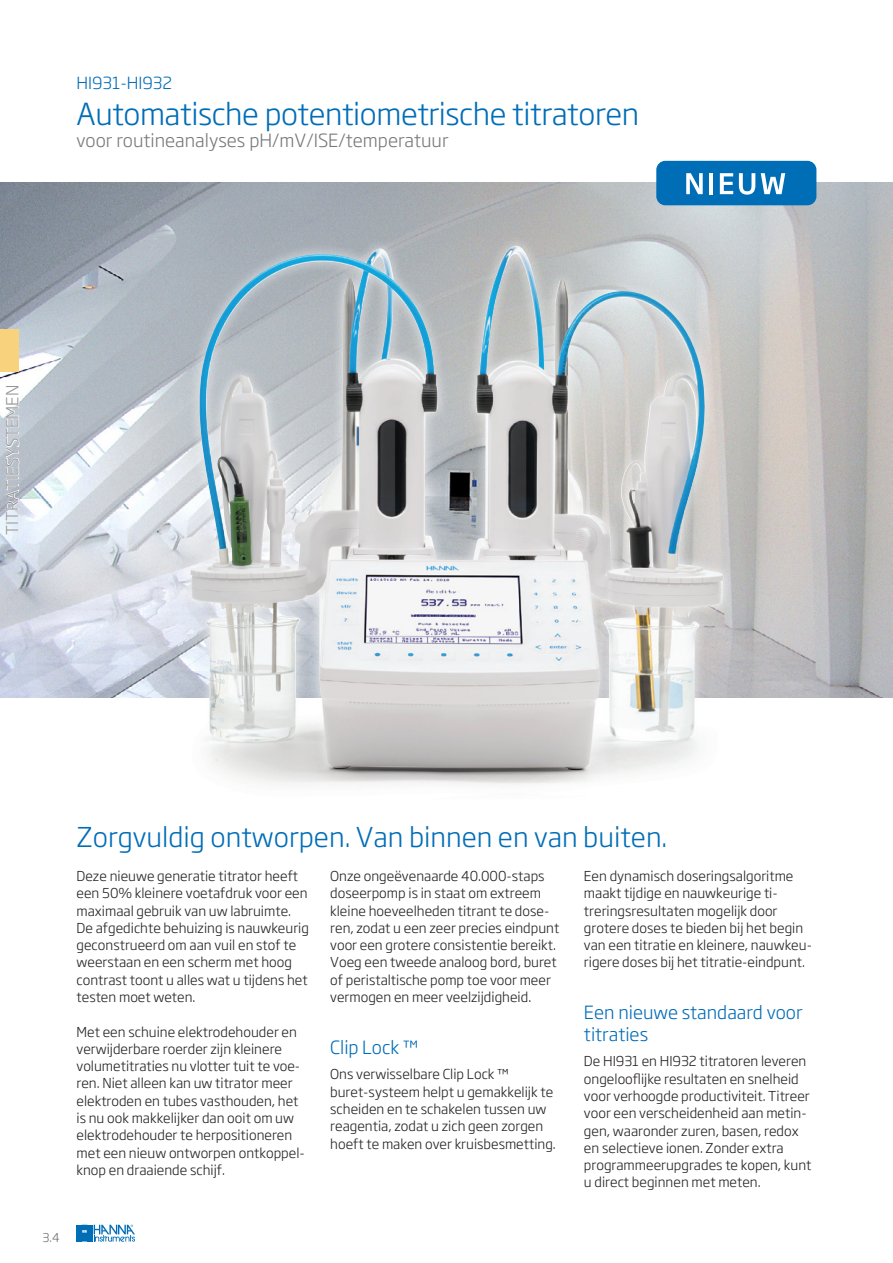
<style>
.page{position:relative;width:893px;height:1263px;background:#fff}
.page>*{position:absolute;margin:0;border:0;box-sizing:border-box;transform-origin:0 0}
.Titels{font:300 30px "Soho Gothic Pro";letter-spacing:-.015em;color:#006db7}
.Titel_1{font:300 27px "Soho Gothic Pro";color:#006db7}
.Artikel__ondertitel{font:300 18px "Soho Gothic Pro";color:#76787b}
.Titel_2{font:300 18px/21.6px "Soho Gothic Pro";color:#006db7}
.t1{font:300 16.5px "Soho Gothic Pro";color:#939598}
.Artikelcode{font:300 16.5px "Soho Gothic Pro";color:#006db7}
.t2{font:300 13.5px/17.2px "Soho Gothic Pro";color:#231f20}
.t3{font:300 12px "Soho Gothic Pro";color:#6c6d70}
</style>
<div class="page">
<img style="left:0;top:183px;width:893px;height:514px">
<div style="left:179px;top:234px;width:556px;height:548px;background:#fff;opacity:.75"></div>
<img style="left:190px;top:248px;width:445px;height:522px">
<div style="left:656px;top:161px;width:160px;height:44px;background:#006db7;border-radius:9px"></div>
<svg style="left:686px;top:173px;width:17px;height:21px"></svg>
<hr style="left:709px;top:173px;width:4px;height:21px;background:#fff">
<svg style="left:720px;top:173px;width:13px;height:21px"></svg>
<svg style="left:739px;top:173px;width:16px;height:22px"></svg>
<svg style="left:761px;top:173px;width:24px;height:21px"></svg>
<svg style="left:5px;top:385px;width:15px;height:150px"></svg>
<svg style="left:77px;top:1224px;width:58px;height:18px"></svg>
<div style="left:0;top:329px;width:19px;height:43px;background:#f8d27c"></div>
<p class="Artikelcode" style="left:77px;top:70px;width:97px">HI931-HI932</p>
<p class="Titels" style="left:77px;top:91px;width:564px">Automatische potentiometrische titratoren</p>
<p class="Artikel__ondertitel" style="left:77px;top:126px;width:373px">voor routineanalyses pH/mV/ISE/temperatuur</p>
<p class="t1" style="left:0;top:535px;width:152px;rotate:-90deg">TITRATIESYSTEMEN</p>
<p class="t3" style="left:43px;top:1228px;width:19px">3.4</p>
<p class="Titel_1" style="left:77px;top:816px;width:592px">Zorgvuldig ontworpen. Van binnen en van buiten.</p>
<p class="t2" style="left:77px;top:867px;width:234px">Deze nieuwe generatie titrator heeft een 50% kleinere voetafdruk voor een maximaal gebruik van uw labruimte.<br>De afgedichte behuizing is nauwkeurig geconstrueerd om aan vuil en stof te weerstaan en een scherm met hoog contrast toont u alles wat u tijdens het testen moet weten.</p>
<p class="t2" style="left:77px;top:1022px;width:230px">Met een schuine elektrodehouder en verwijderbare roerder zijn kleinere volumetitraties nu vlotter tuit te voe&shy;ren. Niet alleen kan uw titrator meer elektroden en tubes vasthouden, het is nu ook makkelijker dan ooit om uw elektrodehouder te herpositioneren met een nieuw ontworpen ontkoppel&shy;knop en draaiende schijf.</p>
<p class="t2" style="left:330px;top:867px;width:231px">Onze ongeëvenaarde 40.000-staps doseerpomp is in staat om extreem kleine hoeveelheden titrant te dose&shy;ren, zodat u een zeer precies eindpunt voor een grotere consistentie bereikt.<br>Voeg een tweede analoog bord, buret of peristaltische pomp toe voor meer vermogen en meer veelzijdigheid.</p>
<p class="Titel_2" style="left:330px;top:1035px;width:90px">Clip Lock ™</p>
<p class="t2" style="left:330px;top:1065px;width:227px">Ons verwisselbare Clip Lock ™ buret-systeem helpt u gemakkelijk te scheiden en te schakelen tussen uw reagentia, zodat u zich geen zorgen hoeft te maken over kruisbesmetting.</p>
<p class="t2" style="left:584px;top:867px;width:229px">Een dynamisch doseringsalgoritme maakt tijdige en nauwkeurige ti&shy;treringsresultaten mogelijk door grotere doses te bieden bij het begin van een titratie en kleinere, nauwkeu&shy;rigere doses bij het titratie-eindpunt.</p>
<p class="Titel_2" style="left:584px;top:1000px;width:220px">Een nieuwe standaard voor titraties</p>
<p class="t2" style="left:584px;top:1052px;width:229px">De HI931 en HI932 titratoren leveren ongelooflijke resultaten en snelheid voor verhoogde productiviteit. Titreer voor een verscheidenheid aan metin&shy;gen, waaronder zuren, basen, redox en selectieve ionen. Zonder extra programmeerupgrades te kopen, kunt u direct beginnen met meten.</p>
</div>
